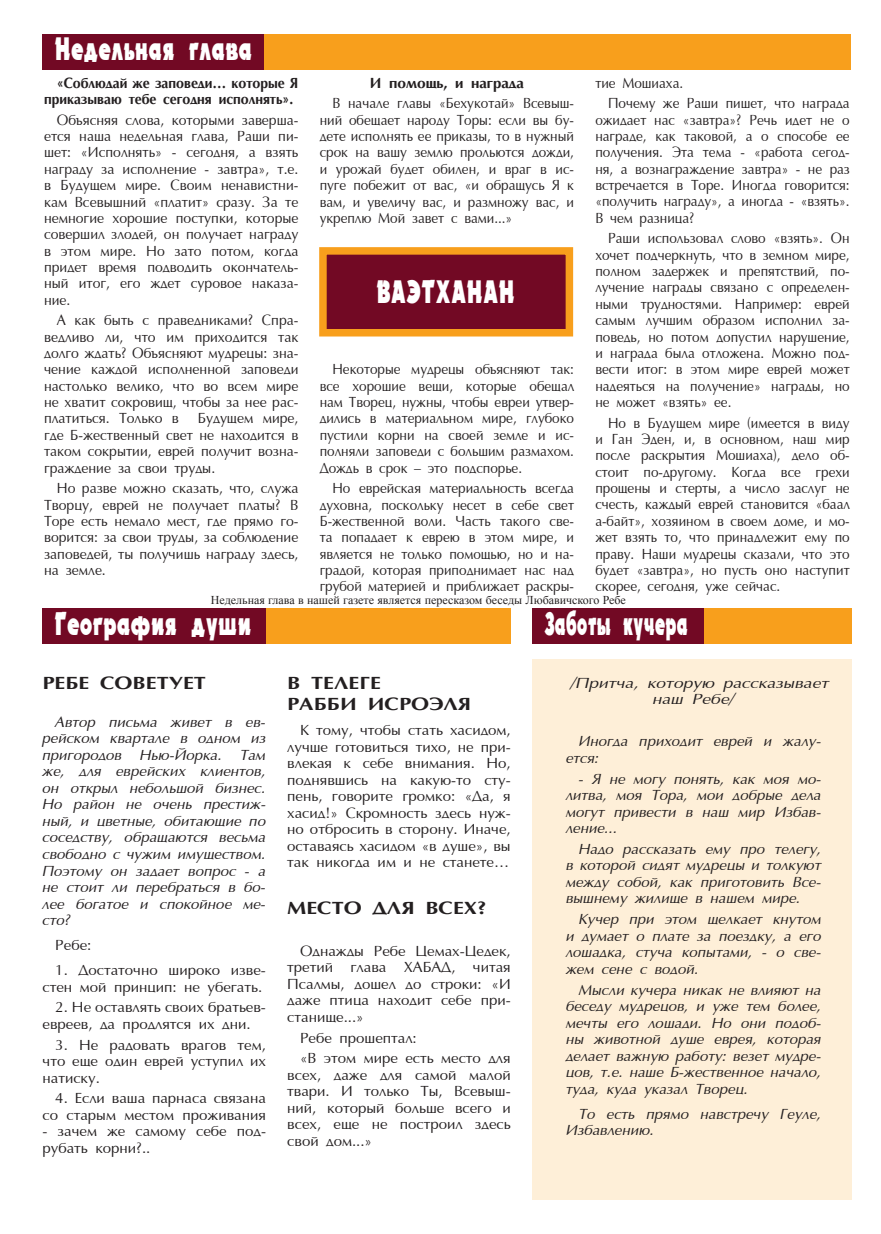
<style>
.page{position:relative;width:881px;height:1234px;background:#fff}
.page>*{position:absolute;margin:0;border:0;box-sizing:border-box;transform-origin:0 0}
.t1{font:31.5px "Uk Electron";color:#fff;scale:.67 1}
.t2{font:31.5px "Uk Electron";color:#fff;scale:.55 1}
.t3{font:700 18px/21px "AG Opt Cyrillic";color:#231f20;scale:1.2 1}
.t4{font:15px/16.4px "AG Opt Cyrillic Normal";color:#231f20;text-align:justify;scale:.9 1}
.t5{font:italic 15px/16.5px "AG Opt Cyrillic Normal";color:#231f20;text-align:justify}
.t6{font:15px/16.4px "AG Opt Cyrillic Normal";color:#231f20;text-align:justify;scale:.93 1}
.t7{font:15px/16.5px "AG Opt Cyrillic Normal";color:#231f20;text-align:justify}
.t8{font:700 15px/16.4px "AG Opt Cyrillic";color:#231f20;text-align:right;scale:.92 1}
.t9{font:italic 15px/16.5px "AG Opt Cyrillic Normal";color:#231f20;scale:1.16 1}
.t10{font:700 15px "AG Opt Cyrillic";color:#231f20}
.t11{font:12px "Times New Roman";color:#231f20}
</style>
<div class="page">
<div style="left:531px;top:659px;width:319px;height:540px;background:#feefd8"></div>
<div style="left:43px;top:34px;width:807px;height:35px;background:#f89f1c"></div>
<div style="left:43px;top:34px;width:220px;height:35px;background:#720924"></div>
<div style="left:323px;top:251px;width:246px;height:82px;background:#720924"></div>
<div style="left:319px;top:247px;width:254px;height:89px;border:8px solid #f89f1c"></div>
<div style="left:531px;top:608px;width:319px;height:35px;background:#f89f1c"></div>
<div style="left:531px;top:608px;width:171px;height:35px;background:#720924"></div>
<div style="left:43px;top:608px;width:467px;height:35px;background:#f89f1c"></div>
<div style="left:43px;top:608px;width:223px;height:35px;background:#720924"></div>
<h1 class="t1" style="left:55px;top:29px;width:296px">Недельная глава</h1>
<p class="t8" style="left:44px;top:75px;width:276px">«Соблюдай же заповеди… которые Я приказываю тебе сегодня исполнять».</p>
<p class="t6" style="left:44px;top:112px;width:275px;text-indent:13px">Объясняя слова, которыми заверша&shy;ется наша недельная глава, Раши пи&shy;шет: «Исполнять» - сегодня, а взять награду за исполнение - завтра», т.е. в Будущем мире. Своим ненавистни&shy;кам Всевышний «платит» сразу. За те немногие хорошие поступки, которые совершил злодей, он получает награду в этом мире. Но зато потом, когда придет время подводить окончатель&shy;ный итог, его ждет суровое наказа&shy;ние.</p>
<p class="t6" style="left:44px;top:312px;width:275px;text-indent:13px">А как быть с праведниками? Спра&shy;ведливо ли, что им приходится так долго ждать? Объясняют мудрецы: зна&shy;чение каждой исполненной заповеди настолько велико, что во всем мире не хватит сокровищ, чтобы за нее рас&shy;платиться. Только в</p>
<p class="t4" style="left:608px;top:73px;width:270px;line-height:20.5px;text-indent:-13px">тие Мошиаха.<br>Почему же Раши пишет, что награда</p>
<p class="t4" style="left:595px;top:112px;width:284px">ожидает нас «завтра»? Речь идет не о награде, как таковой, а о способе ее получения. Эта тема - «работа сегод&shy;ня, а вознаграждение завтра» - не раз встречается в Торе. Иногда говорится: «получить награду», а иногда - «взять».<br>В чем разница?</p>
<p class="t4" style="left:595px;top:231px;width:284px;text-indent:13px">Раши использовал слово «взять». Он хочет подчеркнуть, что в земном мире, полном задержек и препятствий, по&shy;лучение награды связано с определен&shy;ными трудностями. Например: еврей самым лучшим образом исполнил за&shy;поведь, но потом допустил нарушение, и награда была отложена. Можно под&shy;вести итог: в этом мире еврей может надеяться на получение» награды, но не может «взять» ее.</p>
<p class="t4" style="left:595px;top:415px;width:284px;text-indent:13px">Но в Будущем мире (имеется в виду и Ган Эден, и, в основном, наш мир после раскрытия Мошиаха), дело об&shy;стоит по-другому. Когда все грехи прощены и стерты, а число заслуг не счесть, каждый еврей становится «баал а-байт», хозяином в своем доме, и мо&shy;жет взять то, что принадлежит ему по праву. Наши мудрецы сказали, что это будет «завтра», но пусть оно наступит скорее, сегодня, уже сейчас.</p>
<p class="t10" style="left:370px;top:74px;width:155px">И помощь, и награда</p>
<p class="t4" style="left:319px;top:96px;width:284px;text-indent:13px">В начале главы «Бехукотай» Всевыш&shy;ний обещает народу Торы: если вы бу&shy;дете исполнять ее приказы, то в нужный срок на вашу землю прольются дожди, и урожай будет обилен, и враг в ис&shy;пуге побежит от вас, «и обращусь Я к вам, и увеличу вас, и размножу вас, и укреплю Мой завет с вами...»</p>
<h1 class="t1" style="left:376px;top:272px;width:114px">ВАэтханан</h1>
<p class="t4" style="left:319px;top:362px;width:284px;text-indent:13px">Некоторые мудрецы объясняют так: все хорошие вещи, которые обещал нам Творец, нужны, чтобы евреи утвер&shy;дились в материальном мире, глубоко пустили корни на своей земле и ис&shy;полняли заповеди с большим размахом.<br>Дождь в срок – это подспорье.</p>
<p class="t4" style="left:319px;top:480px;width:284px;text-indent:13px">Но еврейская материальность всегда духовна, поскольку несет в себе свет Б-жественной воли. Часть такого све&shy;та попадает к еврею в этом мире, и является не только помощью, но и на&shy;градой, которая приподнимает нас над грубой материей и приближает раскры-</p>
<p class="t6" style="left:44px;top:411px;width:275px;text-indent:154px">Будущем мире, где Б-жественный свет не находится в таком сокрытии, еврей получит возна&shy;граждение за свои труды.</p>
<p class="t6" style="left:44px;top:480px;width:275px;text-indent:13px">Но разве можно сказать, что, служа Творцу, еврей не получает платы? В Торе есть немало мест, где прямо го&shy;ворится: за свои труды, за соблюдение заповедей, ты получишь награду здесь, на земле.</p>
<p class="t11" style="left:211px;top:592px;width:416px">Недельная глава в нашей газете является пересказом беседы Любавичского Ребе</p>
<h1 class="t1" style="left:55px;top:603px;width:295px">Геîграфия души</h1>
<p class="t3" style="left:43px;top:672px;width:20px">Ребе</p>
<p class="t3" style="left:100px;top:672px;width:24px">советует</p>
<p class="t5" style="left:43px;top:714px;width:225px;text-indent:13px">Автор письма живет в ев&shy;рейском квартале в одном из пригородов Нью-Йорка. Там же, для еврейских клиентов, он открыл небольшой бизнес.<br>Но район не очень престиж&shy;ный, и цветные, обитающие по соседству, обращаются весьма свободно с чужим имуществом.<br>Поэтому он задает вопрос - а не стоит ли перебраться в бо&shy;лее богатое и спокойное ме&shy;сто?</p>
<p class="t7" style="left:55px;top:937px;width:38px">Ребе:</p>
<p class="t7" style="left:43px;top:962px;width:225px;text-align:right">1. Достаточно широко изве&shy;стен мой принцип: не убегать.</p>
<p class="t7" style="left:43px;top:999px;width:225px;text-indent:13px">2. Не оставлять своих братьев&shy;евреев, да продлятся их дни.</p>
<p class="t7" style="left:43px;top:1036px;width:225px;text-indent:13px">3. Не радовать врагов тем, что еще один еврей уступил их натиску.</p>
<p class="t7" style="left:43px;top:1090px;width:225px;text-align:right">4. Если ваша парнаса связана со старым местом проживания</p>
<p class="t7" style="left:43px;top:1123px;width:225px">- зачем же самому себе под&shy;рубать корни?..</p>
<p class="t3" style="left:287px;top:672px;width:153px">В ТЕЛЕГЕ<br>РАББИ ИСРОЭЛЯ</p>
<p class="t7" style="left:287px;top:722px;width:225px;text-indent:13px">К тому, чтобы стать хасидом, лучше готовиться тихо, не при&shy;влекая к себе внимания. Но, поднявшись на какую-то сту&shy;пень, говорите громко: «Да, я хасид!» Скромность здесь нуж&shy;но отбросить в сторону. Иначе, оставаясь хасидом «в душе», вы так никогда им и не станете…</p>
<p class="t3" style="left:287px;top:897px;width:167px">МЕСТО ДЛЯ ВСЕХ?</p>
<p class="t7" style="left:287px;top:942px;width:225px;text-indent:13px">Однажды Ребе Цемах-Цедек, третий глава ХАБАД, читая Псалмы, дошел до строки: «И даже птица находит себе при&shy;станище...»</p>
<p class="t7" style="left:300px;top:1027px;width:212px;line-height:20.7px">Ребе прошептал:<br>«В этом мире есть место для</p>
<p class="t7" style="left:287px;top:1066px;width:225px">всех, даже для самой малой твари. И только Ты, Всевыш&shy;ний, который больше всего и всех, еще не построил здесь свой дом...»</p>
<h1 class="t2" style="left:544px;top:603px;width:263px">Заботы кучера</h1>
<p class="t9" style="left:652px;top:675px;width:153px;text-indent:-82px">/Притча, которую рассказывает наш Ребе/</p>
<p class="t5" style="left:566px;top:733px;width:257px;text-indent:13px">Иногда приходит еврей и жалу&shy;ется:</p>
<p class="t5" style="left:566px;top:770px;width:257px;text-indent:13px">- Я не могу понять, как моя мо&shy;литва, моя Тора, мои добрые дела могут привести в наш мир Избав&shy;ление...</p>
<p class="t5" style="left:566px;top:841px;width:257px;text-indent:13px">Надо рассказать ему про телегу, в которой сидят мудрецы и толкуют между собой, как приготовить Все&shy;вышнему жилище в нашем мире.</p>
<p class="t5" style="left:566px;top:911px;width:257px;text-indent:13px">Кучер при этом щелкает кнутом и думает о плате за поездку, а его лошадка, стуча копытами, - о све&shy;жем сене с водой.</p>
<p class="t5" style="left:566px;top:981px;width:257px;text-indent:13px">Мысли кучера никак не влияют на беседу мудрецов, и уже тем более, мечты его лошади. Но они подоб&shy;ны животной душе еврея, которая делает важную работу: везет мудре&shy;цов, т.е. наше Б-жественное начало, туда, куда указал Творец.</p>
<p class="t5" style="left:566px;top:1105px;width:257px;text-indent:13px">То есть прямо навстречу Геуле,<br>Избавлению.</p>
</div>
